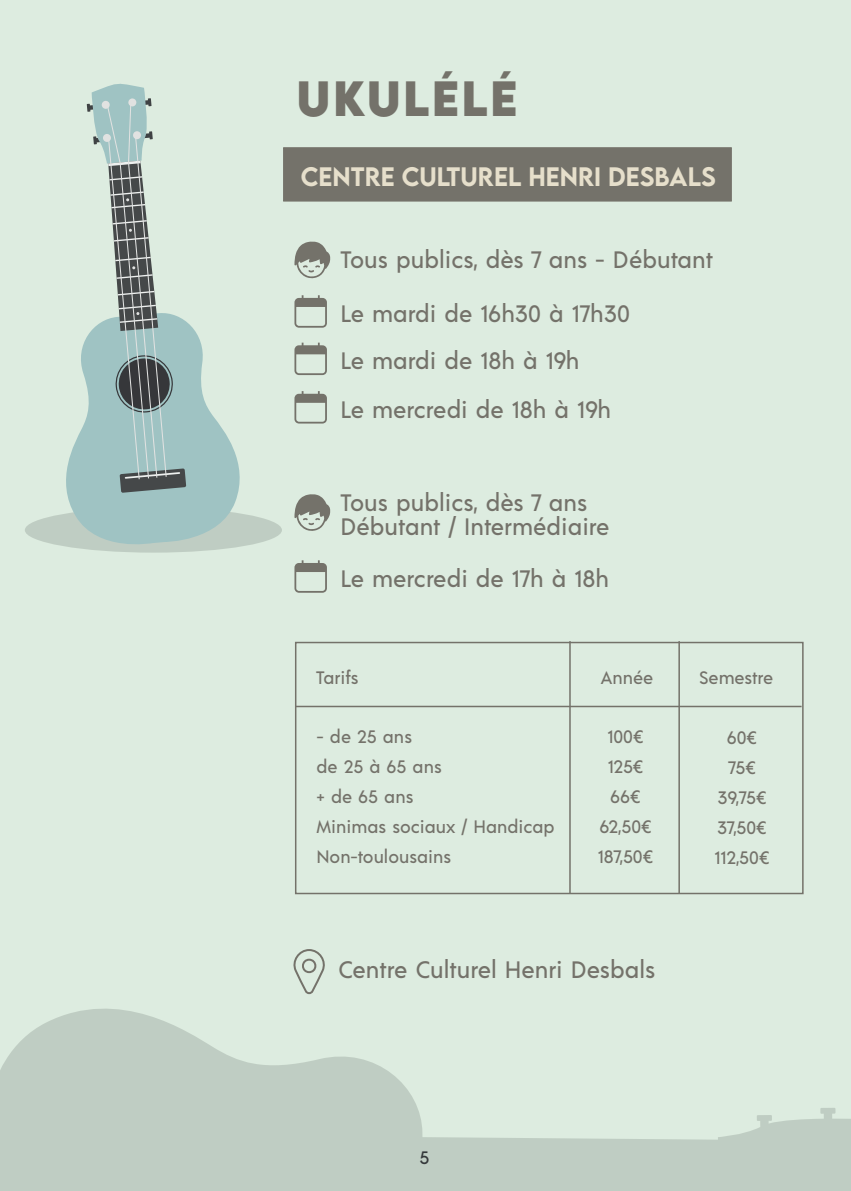
<style>
.page{position:relative;width:851px;height:1191px;background:#fff}
.page>*{position:absolute;margin:0;border:0;box-sizing:border-box;transform-origin:0 0}
.t1{font:700 44px "LEMONMILK";letter-spacing:.05em;color:#74726a}
.t2{font:500 23.8px/48px "Acre";color:#74726a}
.t3{font:500 23.8px "LEMONMILK";color:#e6dfcb}
.t4{font:500 18px/30px "Acre";color:#74726a;text-align:center}
.t5{font:500 18px "Acre";color:#35393b}
</style>
<div class="page">
<div style="left:0;top:0;width:850px;height:1191px;background:#ddece0"></div>
<div style="left:283px;top:147px;width:448px;height:54px;background:#74726a;border:1px solid #74726a"></div>
<div style="left:25px;top:507px;width:257px;height:45px;background:#bfcdc3;border-radius:50%"></div>
<svg style="left:294px;top:494px;width:36px;height:37px"></svg>
<svg style="left:294px;top:241px;width:36px;height:37px"></svg>
<svg style="left:294px;top:560px;width:33px;height:33px"></svg>
<svg style="left:294px;top:295px;width:33px;height:33px"></svg>
<svg style="left:294px;top:343px;width:33px;height:32px"></svg>
<svg style="left:294px;top:391px;width:33px;height:32px"></svg>
<svg style="left:54px;top:321px;width:196px;height:232px"></svg>
<svg style="left:87px;top:84px;width:99px;height:409px"></svg>
<svg style="left:293px;top:949px;width:32px;height:46px"></svg>
<div style="left:295px;top:642px;width:508px;height:252px;border:2px solid #74726a"></div>
<hr style="left:569px;top:641px;width:1px;height:252px;background:#74726a">
<hr style="left:295px;top:705px;width:506px;height:2px;background:#74726a">
<hr style="left:678px;top:641px;width:1px;height:252px;background:#74726a">
<svg style="left:0;top:1008px;width:850px;height:183px;fill:#bfcdc3"></svg>
<h1 class="t1" style="left:296px;top:68px;width:222px">UKULÉLÉ</h1>
<p class="t3" style="left:301px;top:160px;width:416px">CENTRE CULTUREL HENRi DESBALS</p>
<p class="t2" style="left:340px;top:234px;width:374px">Tous publics, dès 7 ans - Débutant</p>
<p class="t2" style="left:340px;top:288px;width:291px">Le mardi de 16h30 à 17h30<br>Le mardi de 18h à 19h<br>Le mercredi de 18h à 19h</p>
<p class="t2" style="left:340px;top:489px;width:270px;line-height:24px">Tous publics, dès 7 ans<br>Débutant / Intermédiaire</p>
<p class="t2" style="left:340px;top:553px;width:270px">Le mercredi de 17h à 18h</p>
<p class="t4" style="left:316px;top:662px;width:44px">Tarifs</p>
<p class="t4" style="left:601px;top:662px;width:54px">Année</p>
<p class="t4" style="left:699px;top:662px;width:76px">Semestre</p>
<p class="t4" style="left:316px;top:720px;width:240px;text-align:left">- de 25 ans<br>de 25 à 65 ans<br>+ de 65 ans<br>Minimas sociaux / Handicap<br>Non-toulousains</p>
<p class="t4" style="left:597px;top:720px;width:57px">100€<br>125€<br>66€<br>62,50€<br>187,50€</p>
<p class="t4" style="left:714px;top:721px;width:56px">60€<br>75€<br>39,75€<br>37,50€<br>112,50€</p>
<p class="t2" style="left:338px;top:944px;width:318px">Centre Culturel Henri Desbals</p>
<p class="t5" style="left:419px;top:1145px;width:11px">5</p>
</div>
